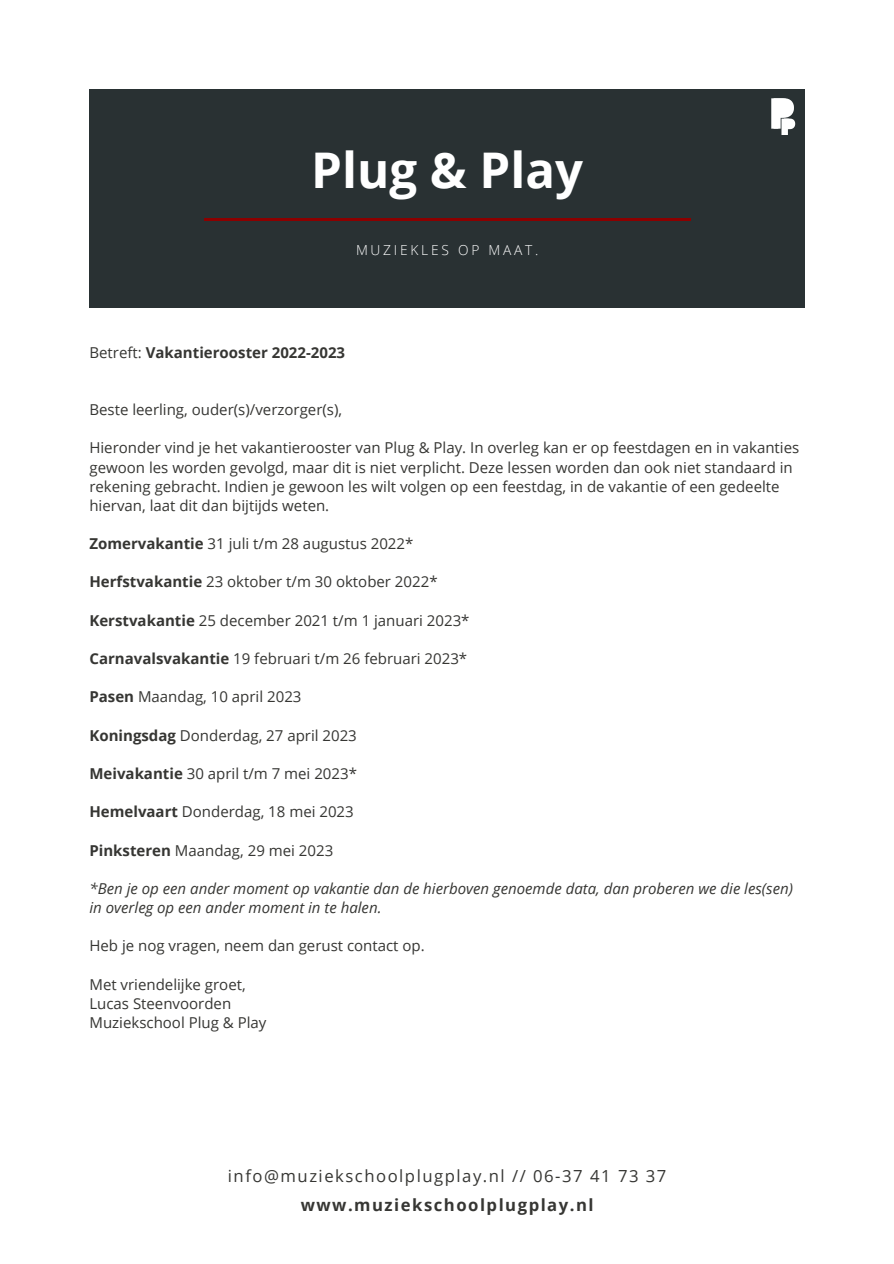
<style>
.page{position:relative;width:894px;height:1264px;background:#fff}
.page>*{position:absolute;margin:0;border:0;box-sizing:border-box;transform-origin:0 0}
.t1{font:700 49.2px "Open Sans";color:#fff}
.t2{font:16.65px "Open Sans";letter-spacing:.09em;color:#363633}
.t3{font:700 16.65px "Open Sans";letter-spacing:.09em;color:#363633}
.t4{font:15px/19.2px "Open Sans";color:#363633}
.t5{font:italic 15px/19.2px "Open Sans";color:#363633}
.t6{font:700 15px "Open Sans";color:#363633}
.t7{font:300 13.8px "Open Sans";letter-spacing:.2em;color:#fff}
.s1{font-weight:400}
.s2{font-weight:700}
</style>
<div class="page">
<div style="left:89px;top:89px;width:715px;height:219px;background:#293133"></div>
<svg style="left:771px;top:98px;width:24px;height:37px"></svg>
<hr style="left:204px;top:218px;width:486px;height:2px;background:#8b0000">
<p class="t1" style="left:311px;top:135px;width:273px">Plug &amp; Play</p>
<p class="t7" style="left:356px;top:241px;width:184px">MUZIEKLES OP MAAT.</p>
<p class="t6" style="left:89px;top:341px;width:257px"><span class="s1">Betreft:</span> Vakantierooster 2022-2023</p>
<p class="t4" style="left:89px;top:399px;width:254px">Beste leerling, ouder(s)/verzorger(s),</p>
<p class="t4" style="left:89px;top:438px;width:711px">Hieronder vind je het vakantierooster van Plug &amp; Play. In overleg kan er op feestdagen en in vakanties gewoon les worden gevolgd, maar dit is niet verplicht. Deze lessen worden dan ook niet standaard in rekening gebracht. Indien je gewoon les wilt volgen op een feestdag, in de vakantie of een gedeelte hiervan, laat dit dan bijtijds weten.</p>
<p class="t4" style="left:89px;top:533px;width:325px"><span class="s2">Zomervakantie</span> 31 juli t/m 28 augustus 2022*</p>
<p class="t4" style="left:89px;top:572px;width:349px"><span class="s2">Herfstvakantie</span> 23 oktober t/m 30 oktober 2022*</p>
<p class="t4" style="left:89px;top:610px;width:381px"><span class="s2">Kerstvakantie</span> 25 december 2021 t/m 1 januari 2023*</p>
<p class="t4" style="left:89px;top:648px;width:379px"><span class="s2">Carnavalsvakantie</span> 19 februari t/m 26 februari 2023*</p>
<p class="t4" style="left:89px;top:687px;width:213px"><span class="s2">Pasen</span> Maandag, 10 april 2023</p>
<p class="t4" style="left:89px;top:725px;width:269px"><span class="s2">Koningsdag</span> Donderdag, 27 april 2023</p>
<p class="t4" style="left:89px;top:763px;width:269px"><span class="s2">Meivakantie</span> 30 april t/m 7 mei 2023*</p>
<p class="t4" style="left:89px;top:801px;width:266px"><span class="s2">Hemelvaart</span> Donderdag, 18 mei 2023</p>
<p class="t4" style="left:89px;top:840px;width:245px"><span class="s2">Pinksteren</span> Maandag, 29 mei 2023</p>
<p class="t5" style="left:89px;top:878px;width:705px">*Ben je op een ander moment op vakantie dan de hierboven genoemde data, dan proberen we die les(sen) in overleg op een ander moment in te halen.</p>
<p class="t4" style="left:89px;top:935px;width:337px">Heb je nog vragen, neem dan gerust contact op.</p>
<p class="t4" style="left:89px;top:974px;width:158px">Met vriendelijke groet,</p>
<p class="t4" style="left:89px;top:993px;width:143px">Lucas Steenvoorden</p>
<p class="t4" style="left:89px;top:1012px;width:178px">Muziekschool Plug &amp; Play</p>
<p class="t2" style="left:228px;top:1164px;width:440px">info@muziekschoolplugplay.nl // 06-37 41 73 37</p>
<p class="t3" style="left:300px;top:1193px;width:294px">www.muziekschoolplugplay.nl</p>
</div>
